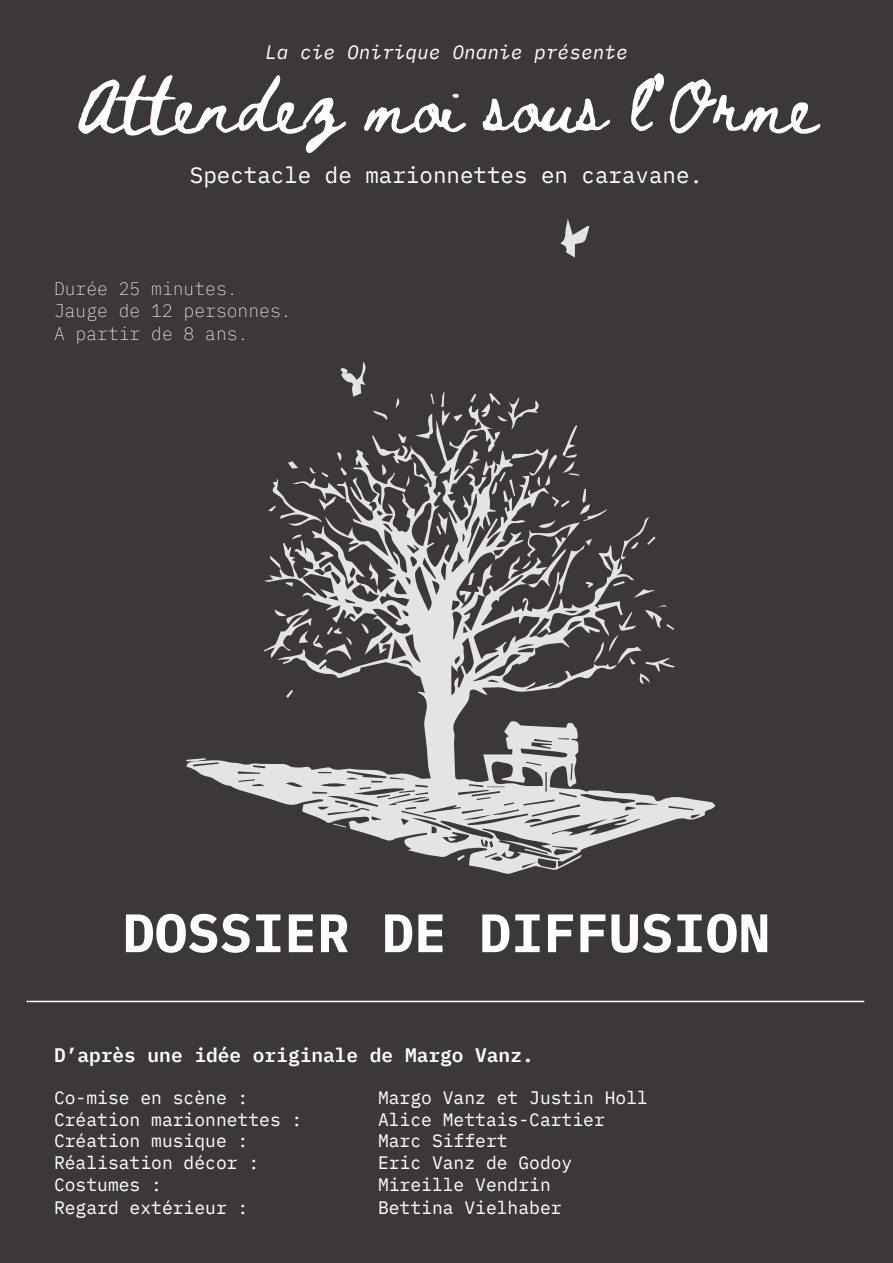
<style>
.page{position:relative;width:893px;height:1263px;background:#3c3839}
.page>*{position:absolute;margin:0;border:0;box-sizing:border-box;transform-origin:0 0}
.t1{font:54px "Beth Ellen";color:#fff}
.t2{font:700 54px "IBM Plex Mono";color:#fff}
.t3{font:22.5px "IBM Plex Mono";color:#fff}
.t4{font:600 19.5px "IBM Plex Mono";color:#fff}
.t5{font:italic 19.5px "IBM Plex Mono";color:#fff}
.t6{font:18px "IBM Plex Mono";color:#fff}
.t7{font:200 18px "IBM Plex Mono";color:#fff}
</style>
<div class="page">
<svg style="left:186px;top:406px;width:529px;height:468px"></svg>
<svg style="left:561px;top:219px;width:28px;height:38px"></svg>
<svg style="left:367px;top:562px;width:12px;height:25px"></svg>
<svg style="left:373px;top:410px;width:15px;height:10px"></svg>
<svg style="left:270px;top:555px;width:11px;height:14px"></svg>
<svg style="left:340px;top:362px;width:26px;height:35px"></svg>
<svg style="left:382px;top:464px;width:6px;height:11px"></svg>
<svg style="left:186px;top:758px;width:20px;height:3px"></svg>
<svg style="left:361px;top:623px;width:8px;height:11px"></svg>
<svg style="left:291px;top:534px;width:11px;height:5px"></svg>
<svg style="left:457px;top:855px;width:8px;height:6px"></svg>
<svg style="left:268px;top:452px;width:104px;height:75px"></svg>
<svg style="left:286px;top:690px;width:7px;height:8px"></svg>
<svg style="left:285px;top:582px;width:8px;height:5px"></svg>
<svg style="left:264px;top:609px;width:89px;height:51px"></svg>
<svg style="left:333px;top:823px;width:13px;height:4px"></svg>
<svg style="left:396px;top:391px;width:279px;height:293px"></svg>
<svg style="left:447px;top:837px;width:9px;height:5px"></svg>
<hr style="left:27px;top:1001px;width:837px;height:1px;background:#fff">
<p class="t5" style="left:265px;top:37px;width:364px">La cie Onirique Onanie présente</p>
<p class="t1" style="left:76px;top:81px;width:742px">Attendez moi sous l’Orme</p>
<p class="t3" style="left:190px;top:158px;width:515px">Spectacle de marionnettes en caravane.</p>
<p class="t7" style="left:54px;top:275px;width:185px">Durée 25 minutes.</p>
<p class="t7" style="left:54px;top:297px;width:239px">Jauge de 12 personnes.</p>
<p class="t7" style="left:54px;top:320px;width:196px">A partir de 8 ans.</p>
<p class="t2" style="left:122px;top:890px;width:650px">DOSSIER DE DIFFUSION</p>
<p class="t4" style="left:54px;top:1040px;width:481px">D’après une idée originale de Margo Vanz.</p>
<p class="t6" style="left:54px;top:1084px;width:196px">Co-mise en scène :</p>
<p class="t6" style="left:378px;top:1084px;width:272px">Margo Vanz et Justin Holl</p>
<p class="t6" style="left:54px;top:1105px;width:250px">Création marionnettes :</p>
<p class="t6" style="left:378px;top:1105px;width:228px">Alice Mettais-Cartier</p>
<p class="t6" style="left:54px;top:1127px;width:196px">Création musique :</p>
<p class="t6" style="left:378px;top:1127px;width:131px">Marc Siffert</p>
<p class="t6" style="left:54px;top:1149px;width:207px">Réalisation décor :</p>
<p class="t6" style="left:378px;top:1149px;width:196px">Eric Vanz de Godoy</p>
<p class="t6" style="left:54px;top:1170px;width:109px">Costumes :</p>
<p class="t6" style="left:378px;top:1170px;width:174px">Mireille Vendrin</p>
<p class="t6" style="left:54px;top:1194px;width:196px">Regard extérieur :</p>
<p class="t6" style="left:378px;top:1194px;width:185px">Bettina Vielhaber</p>
</div>
